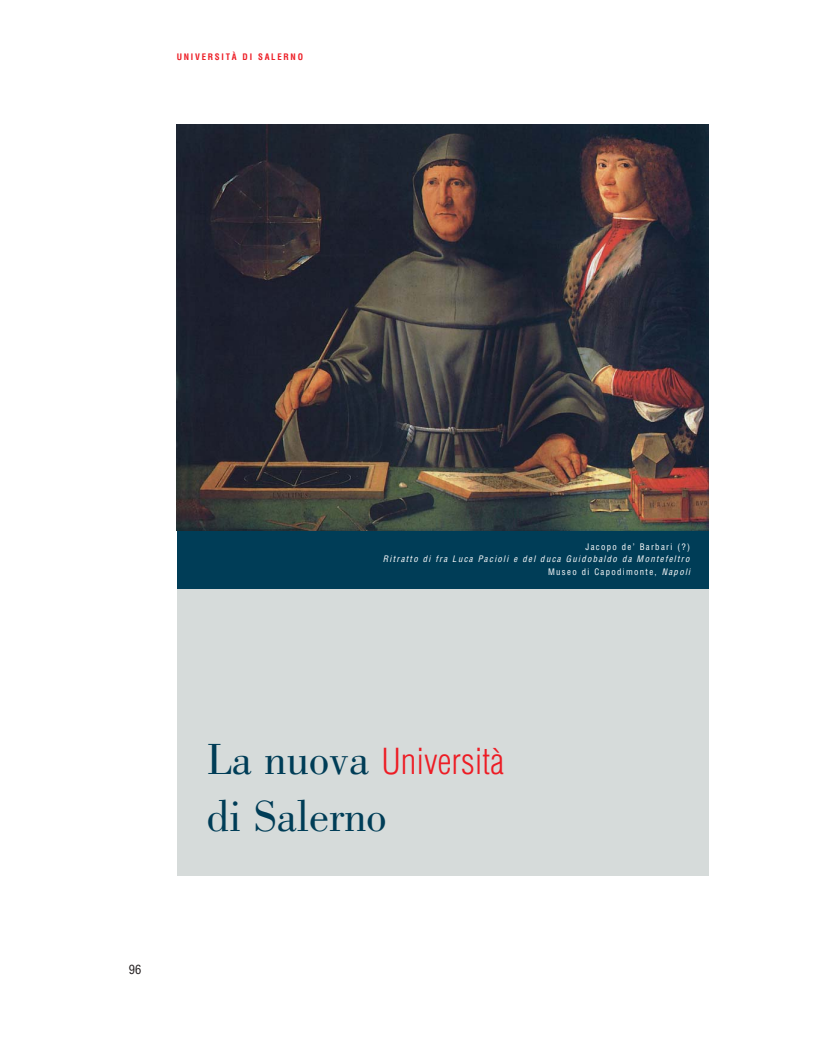
<style>
.page{position:relative;width:815px;height:1053px;background:#fff}
.page>*{position:absolute;margin:0;border:0;box-sizing:border-box;transform-origin:0 0}
.t1{font:45px "Bodoni";color:#003d57}
.t2{font:300 condensed 35px "Helvetica";color:#ed1c24}
.t3{font:condensed 12.5px "Helvetica";color:#231f20}
.t4{font:italic condensed 8.75px/12.5px "Helvetica";letter-spacing:.15em;color:#fff;text-align:right}
.t5{font:700 condensed 8.75px "Helvetica";letter-spacing:.2em;color:#ed1c24}
.s1{font-style:normal}
.s2{font-family:"Bodoni";font-weight:400;font-stretch:normal;font-size:45px;color:#003d57}
</style>
<div class="page">
<svg style="left:176px;top:124px;width:533px;height:752px;background:#717578"></svg>
<p class="t5" style="left:177px;top:54px;width:128px">UNIVERSITÀ DI SALERNO</p>
<p class="t3" style="left:129px;top:964px;width:14px">96</p>
<p class="t4" style="left:383px;top:541px;width:309px"><span class="s1">Jacopo de’ Barbari (?)<br></span>Ritratto di fra Luca Pacioli e del duca Guidobaldo da Montefeltro<br><span class="s1">Museo di Capodimonte,</span> Napoli</p>
<p class="t2" style="left:207px;top:748px;width:299px"><span class="s2">La nuova</span> Università</p>
<p class="t1" style="left:207px;top:799px;width:181px">di Salerno</p>
</div>
